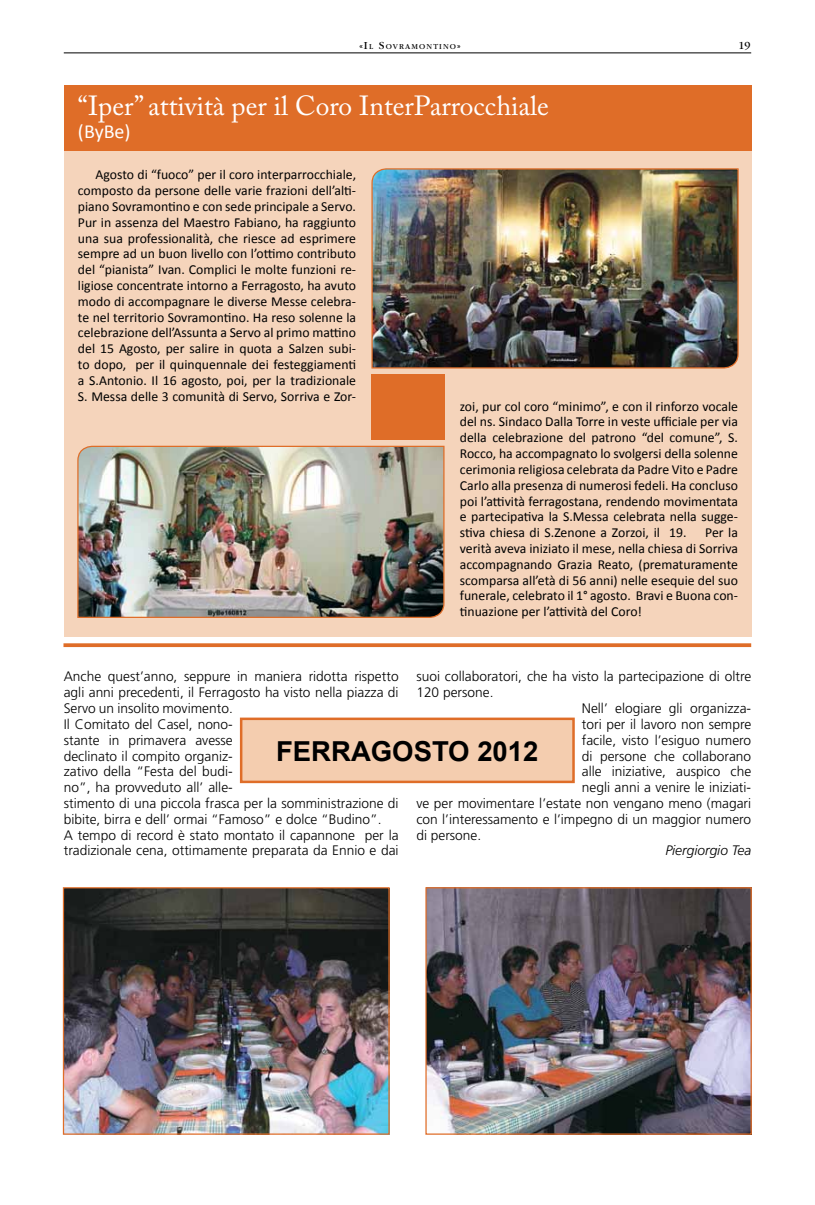
<style>
.page{position:relative;width:815px;height:1205px;background:#fff}
.page>*{position:absolute;margin:0;border:0;box-sizing:border-box;transform-origin:0 0}
.t1{font:27.5px "Adobe Caslon Pro";color:#fff}
.t2{font:700 27.5px "Arial";color:#000}
.t3{font:20px "Calibri";color:#fff}
.t4{font:13.75px/15.8px "Calibri";color:#000;text-align:justify}
.t5{font:300 13.75px/15.8px "Frutiger LT Std";color:#000}
.t6{font:italic 300 13.75px "Frutiger LT Std";color:#000}
.t7{font:11.25px "ITC Garamond Std";color:#000}
.t8{font:7.88px "ITC Garamond Std";letter-spacing:.145em;color:#000}
.s1{font-size:11.25px}
</style>
<div class="page">
<div style="left:64px;top:85px;width:687px;height:551px;background:#f5d4bb"></div>
<img style="left:371px;top:168px;width:368px;height:201px">
<img style="left:77px;top:445px;width:368px;height:173px">
<img style="left:65px;top:889px;width:323px;height:244px">
<div style="left:63px;top:887px;width:327px;height:248px;border:1px solid #df6d28"></div>
<img style="left:427px;top:889px;width:323px;height:244px">
<div style="left:425px;top:887px;width:327px;height:248px;border:1px solid #df6d28"></div>
<div style="left:64px;top:85px;width:687px;height:66px;background:#df6d28"></div>
<div style="left:371px;top:375px;width:74px;height:65px;background:#df6d28"></div>
<svg style="left:63px;top:643px;width:688px;height:4px;background:#e17838"></svg>
<div style="left:241px;top:719px;width:332px;height:63px;background:#f4cdaf"></div>
<div style="left:240px;top:717px;width:335px;height:66px;border:2px solid #df6d28"></div>
<hr style="left:64px;top:53px;width:687px;height:1px;background:#000">
<p class="t8" style="left:359px;top:42px;width:103px"><span class="s1">«I</span>L <span class="s1">S</span>OVRAMONTINO<span class="s1">»</span></p>
<p class="t7" style="left:738px;top:39px;width:13px">19</p>
<h1 class="t1" style="left:78px;top:89px;width:473px">“Iper” attività per il Coro InterParrocchiale</h1>
<h2 class="t3" style="left:78px;top:119px;width:54px">(ByBe)</h2>
<p class="t4" style="left:78px;top:167px;width:280px;text-indent:18px">Agosto di “fuoco” per il coro interparrocchiale, composto da persone delle varie frazioni dell’alti&shy;piano Sovramontino e con sede principale a Servo.<br>Pur in assenza del Maestro Fabiano, ha raggiunto una sua professionalità, che riesce ad esprimere sempre ad un buon livello con l’ottimo contributo del “pianista” Ivan. Complici le molte funzioni re&shy;ligiose concentrate intorno a Ferragosto, ha avuto modo di accompagnare le diverse Messe celebra&shy;te nel territorio Sovramontino. Ha reso solenne la celebrazione dell’Assunta a Servo al primo mattino del 15 Agosto, per salire in quota a Salzen subi&shy;to dopo, per il quinquennale dei festeggiamenti a S.Antonio. Il 16 agosto, poi, per la tradizionale S. Messa delle 3 comunità di Servo, Sorriva e Zor-</p>
<p class="t4" style="left:460px;top:398px;width:280px">zoi, pur col coro “minimo”, e con il rinforzo vocale del ns. Sindaco Dalla Torre in veste ufficiale per via della celebrazione del patrono “del comune”, S.<br>Rocco, ha accompagnato lo svolgersi della solenne cerimonia religiosa celebrata da Padre Vito e Padre Carlo alla presenza di numerosi fedeli. Ha concluso poi l’attività ferragostana, rendendo movimentata e partecipativa la S.Messa celebrata nella sugge&shy;stiva chiesa di S.Zenone a Zorzoi, il 19.</p>
<p class="t4" style="left:460px;top:525px;width:280px;text-indent:245px">Per la verità aveva iniziato il mese, nella chiesa di Sorriva accompagnando Grazia Reato, (prematuramente scomparsa all’età di 56 anni) nelle esequie del suo funerale, celebrato il 1° agosto. Bravi e Buona con&shy;tinuazione per l’attività del Coro!</p>
<p class="t5" style="left:64px;top:669px;width:336px">Anche quest’anno, seppure in maniera ridotta rispetto agli anni precedenti, il Ferragosto ha visto nella piazza di Servo un insolito movimento.<br>Il Comitato del Casel, nono-<br>stante in primavera avesse<br>declinato il compito organiz-<br>zativo della “Festa del budi-<br>no”, ha provveduto all’ alle-<br>stimento di una piccola frasca per la somministrazione di bibite, birra e dell’ ormai “Famoso” e dolce “Budino”.<br>A tempo di record è stato montato il capannone per la tradizionale cena, ottimamente preparata da Ennio e dai</p>
<p class="t5" style="left:416px;top:669px;width:336px">suoi collaboratori, che ha visto la partecipazione di oltre</p>
<p class="t5" style="left:416px;top:685px;width:79px">120 persone.</p>
<p class="t5" style="left:582px;top:701px;width:171px">Nell’ elogiare gli organizza-</p>
<p class="t5" style="left:582px;top:716px;width:171px">tori per il lavoro non sempre</p>
<p class="t5" style="left:582px;top:732px;width:171px">facile, visto l’esiguo numero</p>
<p class="t5" style="left:582px;top:748px;width:171px">di persone che collaborano</p>
<p class="t5" style="left:582px;top:764px;width:171px">alle iniziative, auspico che</p>
<p class="t5" style="left:582px;top:780px;width:171px">negli anni a venire le iniziati-</p>
<p class="t5" style="left:416px;top:795px;width:336px">ve per movimentare l’estate non vengano meno (magari</p>
<p class="t5" style="left:416px;top:811px;width:336px">con l’interessamento e l’impegno di un maggior numero</p>
<p class="t5" style="left:416px;top:827px;width:66px">di persone.</p>
<p class="t6" style="left:665px;top:843px;width:87px">Piergiorgio Tea</p>
<h1 class="t2" style="left:276px;top:733px;width:264px">FERRAGOSTO 2012</h1>
</div>
